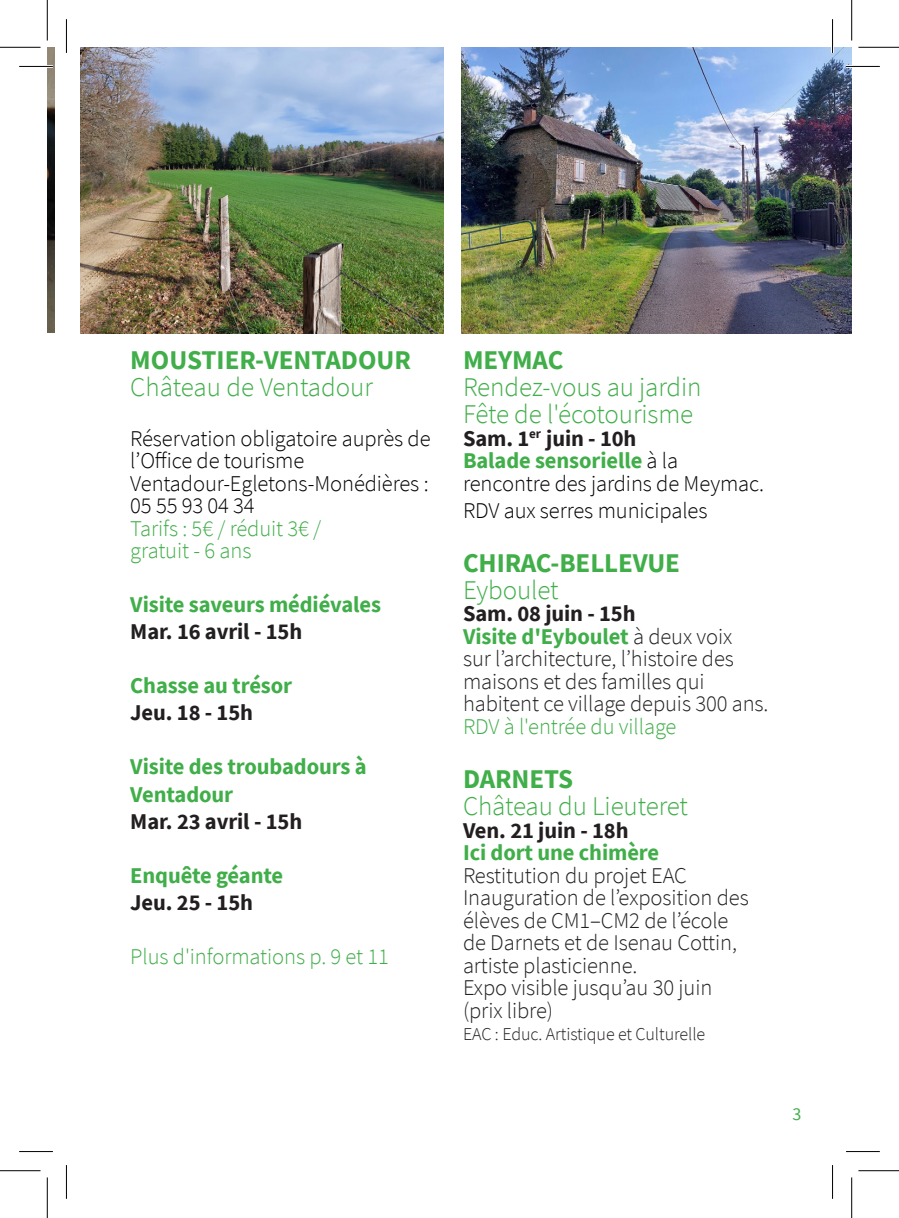
<style>
.page{position:relative;width:899px;height:1218px;background:#fff}
.page>*{position:absolute;margin:0;border:0;box-sizing:border-box;transform-origin:0 0}
.LEGENDE___TEXTE_PETIT{font:300 27px "Source Sans Pro";letter-spacing:-.005em;color:#40ae49}
.LEGENDE___TEXTE_PETIT-2{font:700 27px "Source Sans Pro";letter-spacing:-.005em;color:#40ae49}
.LEGENDE___TEXTE_PETIT-3{font:300 22.5px/22.5px "Source Sans Pro";letter-spacing:-.005em;color:#231f20}
.LEGENDE___TEXTE_PETIT-4{font:300 22.5px/22.5px "Source Sans Pro";letter-spacing:-.005em;color:#000}
.LEGENDE___TEXTE_PETIT-5{font:700 22.5px/27px "Source Sans Pro";letter-spacing:-.005em;color:#40ae49}
.LEGENDE___TEXTE_PETIT-6{font:700 22.5px "Source Sans Pro";letter-spacing:-.005em;color:#231f20}
.LEGENDE___TEXTE_PETIT-7{font:300 22.5px "Source Sans Pro";letter-spacing:-.005em;color:#40ae49}
.LEGENDE___TEXTE_PETIT-8{font:300 18px "Source Sans Pro";letter-spacing:-.005em;color:#231f20}
.TEXTE_COURANT{font:18px "Source Sans Pro";color:#40ae49}
.s1{font-weight:700;color:#40ae49}
.s2{color:#40ae49}
</style>
<div class="page">
<img style="left:47px;top:47px;width:8px;height:286px">
<img style="left:80px;top:47px;width:363px;height:286px">
<img style="left:461px;top:47px;width:390px;height:286px">
<hr style="left:19px;top:65px;width:34px;height:3px;background:#fff">
<hr style="left:845px;top:65px;width:34px;height:3px;background:#fff">
<hr style="left:830px;top:19px;width:3px;height:34px;background:#fff">
<hr style="left:19px;top:66px;width:34px;height:1px;background:#000">
<hr style="left:845px;top:66px;width:34px;height:1px;background:#000">
<hr style="left:19px;top:1150px;width:34px;height:1px;background:#000">
<hr style="left:845px;top:1150px;width:34px;height:1px;background:#000">
<hr style="left:66px;top:19px;width:1px;height:34px;background:#000">
<hr style="left:66px;top:1164px;width:1px;height:34px;background:#000">
<hr style="left:831px;top:19px;width:1px;height:34px;background:#000">
<hr style="left:831px;top:1164px;width:1px;height:34px;background:#000">
<hr style="left:0;top:47px;width:40px;height:1px;background:#000">
<hr style="left:858px;top:47px;width:40px;height:1px;background:#000">
<hr style="left:0;top:1169px;width:40px;height:1px;background:#000">
<hr style="left:858px;top:1169px;width:40px;height:1px;background:#000">
<hr style="left:47px;top:0;width:1px;height:41px;background:#000">
<hr style="left:47px;top:1177px;width:1px;height:40px;background:#000">
<hr style="left:850px;top:0;width:1px;height:41px;background:#000">
<hr style="left:850px;top:1177px;width:1px;height:40px;background:#000">
<p class="LEGENDE___TEXTE_PETIT-2" style="left:130px;top:342px;width:282px">MOUSTIER-VENTADOUR</p>
<p class="LEGENDE___TEXTE_PETIT" style="left:130px;top:370px;width:244px">Château de Ventadour</p>
<p class="LEGENDE___TEXTE_PETIT-4" style="left:130px;top:427px;width:302px">Réservation obligatoire auprès de l’Office de tourisme</p>
<p class="LEGENDE___TEXTE_PETIT-4" style="left:130px;top:472px;width:300px">Ventadour-Egletons-Monédières :</p>
<p class="LEGENDE___TEXTE_PETIT-4" style="left:130px;top:494px;width:126px">05 55 93 04 34</p>
<p class="LEGENDE___TEXTE_PETIT-7" style="left:130px;top:514px;width:192px">Tarifs : 5€ / réduit 3€ /</p>
<p class="LEGENDE___TEXTE_PETIT-7" style="left:130px;top:537px;width:123px">gratuit - 6 ans</p>
<p class="LEGENDE___TEXTE_PETIT-5" style="left:130px;top:591px;width:252px">Visite saveurs médiévales</p>
<p class="LEGENDE___TEXTE_PETIT-6" style="left:130px;top:616px;width:173px">Mar. 16 avril - 15h</p>
<p class="LEGENDE___TEXTE_PETIT-5" style="left:130px;top:672px;width:163px">Chasse au trésor</p>
<p class="LEGENDE___TEXTE_PETIT-6" style="left:130px;top:697px;width:124px">Jeu. 18 - 15h</p>
<p class="LEGENDE___TEXTE_PETIT-5" style="left:130px;top:753px;width:238px">Visite des troubadours à<br>Ventadour</p>
<p class="LEGENDE___TEXTE_PETIT-6" style="left:130px;top:805px;width:173px">Mar. 23 avril - 15h</p>
<p class="LEGENDE___TEXTE_PETIT-5" style="left:130px;top:861px;width:154px">Enquête géante</p>
<p class="LEGENDE___TEXTE_PETIT-6" style="left:130px;top:886px;width:124px">Jeu. 25 - 15h</p>
<p class="LEGENDE___TEXTE_PETIT-7" style="left:130px;top:942px;width:260px">Plus d'informations p. 9 et 11</p>
<p class="LEGENDE___TEXTE_PETIT-2" style="left:463px;top:342px;width:102px">MEYMAC</p>
<p class="LEGENDE___TEXTE_PETIT" style="left:463px;top:370px;width:240px">Rendez-vous au jardin</p>
<p class="LEGENDE___TEXTE_PETIT" style="left:463px;top:397px;width:231px">Fête de l'écotourisme</p>
<p class="LEGENDE___TEXTE_PETIT-6" style="left:463px;top:423px;width:175px">Sam. 1<sup>er</sup> juin - 10h</p>
<p class="LEGENDE___TEXTE_PETIT-4" style="left:463px;top:449px;width:302px"><span class="s1">Balade sensorielle</span> à la rencontre des jardins de Meymac.</p>
<p class="LEGENDE___TEXTE_PETIT-4" style="left:463px;top:499px;width:246px">RDV aux serres municipales</p>
<p class="LEGENDE___TEXTE_PETIT-2" style="left:463px;top:544px;width:218px">CHIRAC-BELLEVUE</p>
<p class="LEGENDE___TEXTE_PETIT" style="left:463px;top:573px;width:97px">Eyboulet</p>
<p class="LEGENDE___TEXTE_PETIT-6" style="left:463px;top:598px;width:174px">Sam. 08 juin - 15h</p>
<p class="LEGENDE___TEXTE_PETIT-3" style="left:463px;top:625px;width:307px"><span class="s1">Visite d'Eyboulet</span> à deux voix<br>sur l’architecture, l’histoire des maisons et des familles qui habitent ce village depuis 300 ans.<br><span class="s2">RDV à l'entrée du village</span></p>
<p class="LEGENDE___TEXTE_PETIT-2" style="left:463px;top:760px;width:112px">DARNETS</p>
<p class="LEGENDE___TEXTE_PETIT" style="left:463px;top:789px;width:226px">Château du Lieuteret</p>
<p class="LEGENDE___TEXTE_PETIT-6" style="left:463px;top:814px;width:167px">Ven. 21 juin - 18h</p>
<p class="LEGENDE___TEXTE_PETIT-5" style="left:463px;top:838px;width:197px">Ici dort une chimère</p>
<p class="LEGENDE___TEXTE_PETIT-3" style="left:463px;top:863px;width:287px">Restitution du projet EAC<br>Inauguration de l’exposition des élèves de CM1–CM2 de l’école de Darnets et de Isenau Cottin, artiste plasticienne.</p>
<p class="LEGENDE___TEXTE_PETIT-3" style="left:463px;top:976px;width:251px">Expo visible jusqu’au 30 juin</p>
<p class="LEGENDE___TEXTE_PETIT-3" style="left:463px;top:998px;width:91px">(prix libre)</p>
<p class="LEGENDE___TEXTE_PETIT-8" style="left:463px;top:1022px;width:243px">EAC : Educ. Artistique et Culturelle</p>
<p class="TEXTE_COURANT" style="left:792px;top:1102px;width:10px">3</p>
</div>
